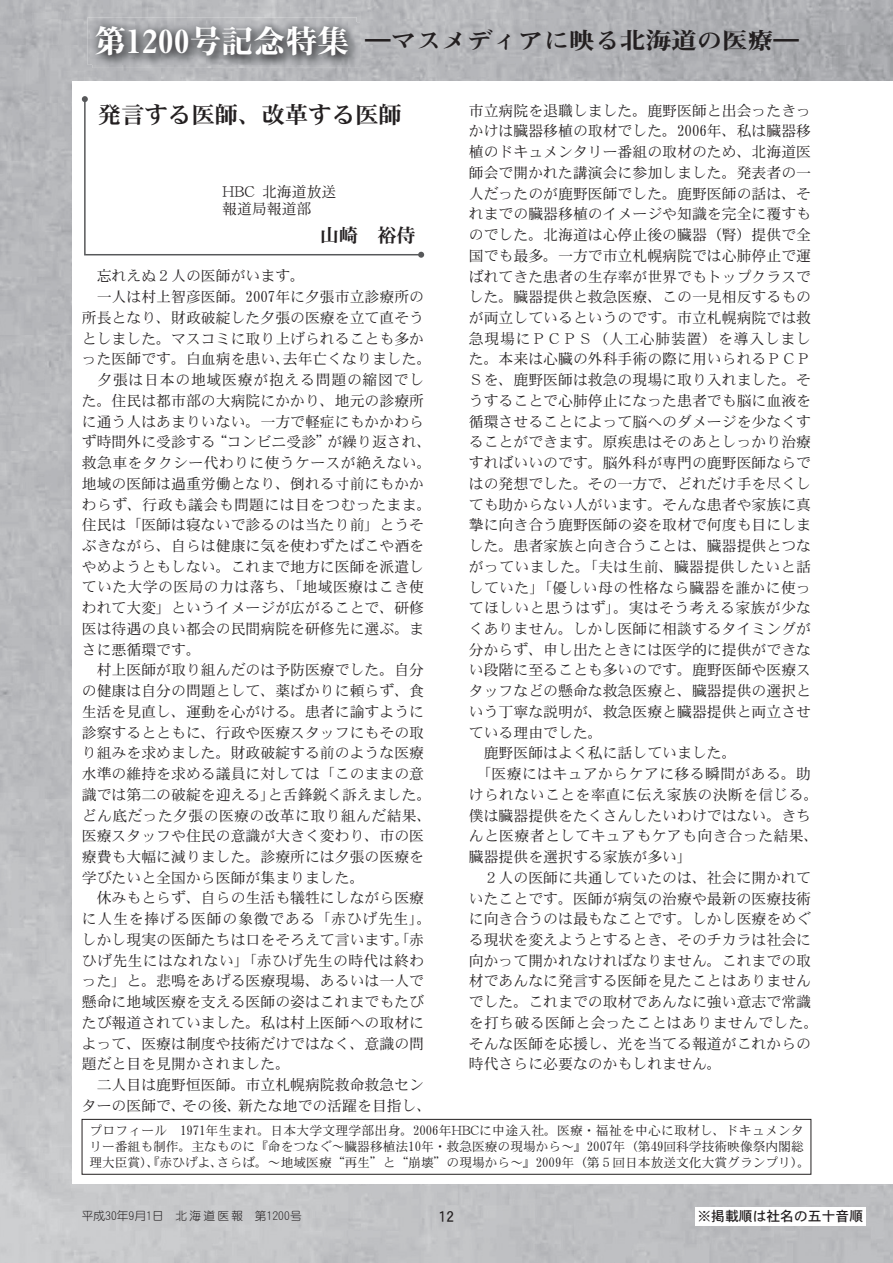
<style>
.page{position:relative;width:893px;height:1263px;background:#fff}
.page>*{position:absolute;margin:0;border:0;box-sizing:border-box;transform-origin:0 0}
.t1{font:23.4px "DFHS Mincho W7 WIN RKSJ H";color:#231f20}
.t2{font:22.95px "Midashi Min Pro MA31";color:#231f20;scale:1.11 1}
.t3{font:19.2px "DFHS Mincho W7 WIN RKSJ H";color:#231f20}
.t4{font:14.85px/20.7px "DFHS Mincho W3 WIN RKSJ H";color:#231f20}
.t5{font:14.85px "DFHS Gothic W5 WIN RKSJ H";color:#231f20}
.t6{font:13.8px "DFHS Gothic W5 WINP RKSJ H";color:#231f20}
.t7{font:12.75px/15.9px "DFHS Mincho W3 WIN RKSJ H";color:#231f20}
.t8{font:11.7px "DF Maru Gothic Lt WIN RKSJ H";color:#231f20}
.s1{font-size:31.95px;color:#fff}
.s2{font-family:"DFHS Mincho W3 WINP RKSJ H"}
</style>
<div class="page">
<img style="left:88px;top:17px;width:269px;height:48px">
<img style="left:93px;top:23px;width:264px;height:42px">
<svg style="left:84px;top:102px;width:338px;height:154px"></svg>
<svg style="left:82px;top:96px;width:6px;height:6px"></svg>
<svg style="left:418px;top:252px;width:6px;height:6px"></svg>
<div style="left:82px;top:1119px;width:729px;height:55px;border:1px solid #231f20"></div>
<h2 class="t2" style="left:94px;top:23px;width:636px"><span class="s1">第1200号記念特集</span> ―マスメディアに映る北海道の医療―</h2>
<h1 class="t1" style="left:98px;top:103px;width:306px">発言する医師、改革する医師</h1>
<p class="t4" style="left:222px;top:183px;width:116px;line-height:17px"><span class="s2">HBC</span> 北海道放送報道局報道部</p>
<p class="t3" style="left:320px;top:226px;width:97px">山崎　裕侍</p>
<p class="t4" style="left:82px;top:266px;width:351px">　忘れえぬ２人の医師がいます。<br>　一人は村上智彦医師。2007年に夕張市立診療所の所長となり、財政破綻した夕張の医療を立て直そうとしました。マスコミに取り上げられることも多かった医師です。白血病を患い、去年亡くなりました。　夕張は日本の地域医療が抱える問題の縮図でした。住民は都市部の大病院にかかり、地元の診療所に通う人はあまりいない。一方で軽症にもかかわらず時間外に受診する“コンビニ受診”が繰り返され、救急車をタクシー代わりに使うケースが絶えない。地域の医師は過重労働となり、倒れる寸前にもかかわらず、行政も議会も問題には目をつむったまま。住民は「医師は寝ないで診るのは当たり前」とうそぶきながら、自らは健康に気を使わずたばこや酒をやめようともしない。これまで地方に医師を派遣していた大学の医局の力は落ち、「地域医療はこき使われて大変」というイメージが広がることで、研修医は待遇の良い都会の民間病院を研修先に選ぶ。まさに悪循環です。<br>　村上医師が取り組んだのは予防医療でした。自分の健康は自分の問題として、薬ばかりに頼らず、食生活を見直し、運動を心がける。患者に諭すように診察するとともに、行政や医療スタッフにもその取り組みを求めました。財政破綻する前のような医療水準の維持を求める議員に対しては「このままの意識では第二の破綻を迎える」と舌鋒鋭く訴えました。どん底だった夕張の医療の改革に取り組んだ結果、医療スタッフや住民の意識が大きく変わり、市の医療費も大幅に減りました。診療所には夕張の医療を学びたいと全国から医師が集まりました。<br>　休みもとらず、自らの生活も犠牲にしながら医療に人生を捧げる医師の象徴である「赤ひげ先生」。しかし現実の医師たちは口をそろえて言います。「赤ひげ先生にはなれない」「赤ひげ先生の時代は終わった」と。悲鳴をあげる医療現場、あるいは一人で懸命に地域医療を支える医師の姿はこれまでもたびたび報道されていました。私は村上医師への取材によって、医療は制度や技術だけではなく、意識の問題だと目を見開かされました。<br>　二人目は鹿野恒医師。市立札幌病院救命救急センターの医師で、その後、新たな地での活躍を目指し、</p>
<p class="t4" style="left:469px;top:100px;width:351px">市立病院を退職しました。鹿野医師と出会ったきっかけは臓器移植の取材でした。2006年、私は臓器移植のドキュメンタリー番組の取材のため、北海道医師会で開かれた講演会に参加しました。発表者の一人だったのが鹿野医師でした。鹿野医師の話は、それまでの臓器移植のイメージや知識を完全に覆すものでした。北海道は心停止後の臓器（腎）提供で全国でも最多。一方で市立札幌病院では心肺停止で運ばれてきた患者の生存率が世界でもトップクラスでした。臓器提供と救急医療、この一見相反するものが両立しているというのです。市立札幌病院では救急現場に<span class="s2">ＰＣＰＳ</span>（人工心肺装置）を導入しました。本来は心臓の外科手術の際に用いられる<span class="s2">ＰＣＰ<br>Ｓ</span>を、鹿野医師は救急の現場に取り入れました。そうすることで心肺停止になった患者でも脳に血液を循環させることによって脳へのダメージを少なくすることができます。原疾患はそのあとしっかり治療すればいいのです。脳外科が専門の鹿野医師ならではの発想でした。その一方で、どれだけ手を尽くしても助からない人がいます。そんな患者や家族に真摯に向き合う鹿野医師の姿を取材で何度も目にしました。患者家族と向き合うことは、臓器提供とつながっていました。「夫は生前、臓器提供したいと話していた」「優しい母の性格なら臓器を誰かに使ってほしいと思うはず」。実はそう考える家族が少なくありません。しかし医師に相談するタイミングが分からず、申し出たときには医学的に提供ができない段階に至ることも多いのです。鹿野医師や医療スタッフなどの懸命な救急医療と、臓器提供の選択という丁寧な説明が、救急医療と臓器提供と両立させている理由でした。<br>　鹿野医師はよく私に話していました。<br>　「医療にはキュアからケアに移る瞬間がある。助けられないことを率直に伝え家族の決断を信じる。僕は臓器提供をたくさんしたいわけではない。きちんと医療者としてキュアもケアも向き合った結果、臓器提供を選択する家族が多い」<br>　２人の医師に共通していたのは、社会に開かれていたことです。医師が病気の治療や最新の医療技術に向き合うのは最もなことです。しかし医療をめぐる現状を変えようとするとき、そのチカラは社会に向かって開かれなければなりません。これまでの取材であんなに発言する医師を見たことはありませんでした。これまでの取材であんなに強い意志で常識を打ち破る医師と会ったことはありませんでした。そんな医師を応援し、光を当てる報道がこれからの時代さらに必要なのかもしれません。</p>
<p class="t7" style="left:89px;top:1123px;width:722px">プロフィール　1971年生まれ。日本大学文理学部出身。2006年<span class="s2">HBC</span>に中途入社。医療・福祉を中心に取材し、ドキュメンタリー番組も制作。主なものに『命をつなぐ～臓器移植法10年・救急医療の現場から～』2007年（第49回科学技術映像祭内閣総理大臣賞）、『赤ひげよ、さらば。～地域医療“再生”と“崩壊”の現場から～』2009年（第５回日本放送文化大賞グランプリ）。</p>
<p class="t8" style="left:82px;top:1210px;width:221px">平成30年9月1日　北海道医報　第1200号</p>
<p class="t5" style="left:439px;top:1209px;width:16px">12</p>
<p class="t6" style="left:697px;top:1209px;width:167px">※掲載順は社名の五十音順</p>
</div>
